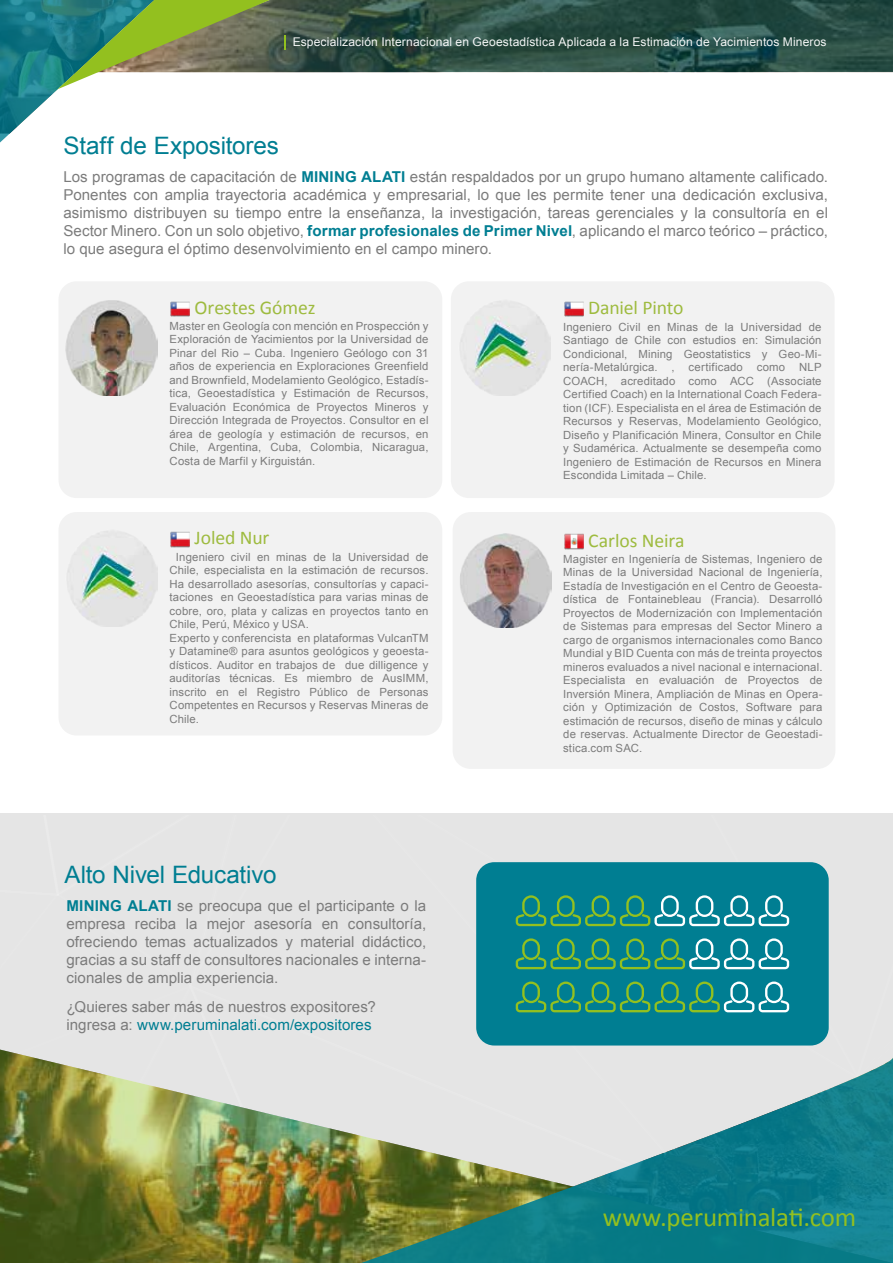
<style>
.page{position:relative;width:893px;height:1263px;background:#fff}
.page>*{position:absolute;margin:0;border:0;box-sizing:border-box;transform-origin:0 0}
.t1{font:26.7px "Calibri";letter-spacing:-.01em;color:#93c01f}
.t2{font:24px "Arial";letter-spacing:-.005em;color:#007e92}
.t3{font:19.5px "Calibri";letter-spacing:-.005em;color:#9ebb3f}
.t4{font:15px/18px "Arial";color:#7c7c7c;text-align:justify}
.t5{font:12px "Arial";letter-spacing:.01em;color:#fff}
.t6{font:11.25px/13.5px "Arial";letter-spacing:.015em;color:#7c7c7c;text-align:justify}
.s1{font-weight:700;color:#007e92}
.s2{color:#007e92}
</style>
<div class="page">
<div style="left:860px;top:815px;width:33px;height:123px;background:#e5e5e5"></div>
<div style="left:700px;top:815px;width:160px;height:123px;background:#e5e5e5"></div>
<div style="left:0;top:815px;width:188px;height:234px;background:#e5e5e5"></div>
<div style="left:83px;top:984px;width:105px;height:65px;background:#e5e5e5"></div>
<div style="left:188px;top:815px;width:512px;height:234px;background:#e5e5e5"></div>
<img style="left:0;top:1049px;width:516px;height:214px">
<svg style="left:361px;top:1056px;width:155px;height:207px;background:#9aac8f"></svg>
<div style="left:476px;top:862px;width:353px;height:183px;background:#007e92;border-radius:18px"></div>
<svg style="left:516px;top:895px;width:273px;height:31px"></svg>
<svg style="left:516px;top:938px;width:377px;height:325px"></svg>
<div style="left:59px;top:281px;width:383px;height:217px;background:#f2f2f2;border-radius:18px"></div>
<img style="left:65px;top:300px;width:93px;height:95px">
<img style="left:171px;top:301px;width:19px;height:16px">
<div style="left:59px;top:512px;width:383px;height:223px;background:#f2f2f2;border-radius:18px"></div>
<img style="left:67px;top:531px;width:91px;height:95px">
<img style="left:171px;top:531px;width:19px;height:17px">
<div style="left:451px;top:281px;width:384px;height:217px;background:#f2f2f2;border-radius:18px"></div>
<img style="left:564px;top:301px;width:19px;height:16px">
<img style="left:460px;top:301px;width:91px;height:94px">
<div style="left:453px;top:512px;width:382px;height:257px;background:#f2f2f2;border-radius:18px"></div>
<img style="left:460px;top:533px;width:91px;height:95px">
<img style="left:564px;top:533px;width:19px;height:17px">
<svg style="left:270px;top:0;width:623px;height:72px;background:#2c4e44"></svg>
<svg style="left:284px;top:36px;width:2px;height:14px"></svg>
<svg style="left:0;top:0;width:270px;height:142px"></svg>
<p class="t5" style="left:292px;top:34px;width:536px">Especialización Internacional en Geoestadística Aplicada a la Estimación de Yacimientos Mineros</p>
<h2 class="t2" style="left:63px;top:129px;width:217px">Staff de Expositores</h2>
<p class="t4" style="left:63px;top:168px;width:766px">Los programas de capacitación de <span class="s1">MINING ALATI</span> están respaldados por un grupo humano altamente calificado.<br>Ponentes con amplia trayectoria académica y empresarial, lo que les permite tener una dedicación exclusiva, asimismo distribuyen su tiempo entre la enseñanza, la investigación, tareas gerenciales y la consultoría en el Sector Minero. Con un solo objetivo, <span class="s1">formar profesionales de Primer Nivel</span>, aplicando el marco teórico – práctico, lo que asegura el óptimo desenvolvimiento en el campo minero.</p>
<h3 class="t3" style="left:195px;top:295px;width:122px">Orestes Gómez</h3>
<p class="t6" style="left:170px;top:319px;width:260px">Master en Geología con mención en Prospección y Exploración de Yacimientos por la Universidad de Pinar del Rio – Cuba. Ingeniero Geólogo con 31 años de experiencia en Exploraciones Greenfield and Brownfield, Modelamiento Geológico, Estadís&shy;tica, Geoestadística y Estimación de Recursos, Evaluación Económica de Proyectos Mineros y Dirección Integrada de Proyectos. Consultor en el área de geología y estimación de recursos, en Chile, Argentina, Cuba, Colombia, Nicaragua, Costa de Marfil y Kirguistán.</p>
<h3 class="t3" style="left:195px;top:526px;width:76px">Joled Nur</h3>
<p class="t6" style="left:170px;top:550px;width:260px;text-align:left;text-indent:6px">Ingeniero civil en minas de la Universidad de Chile, especialista en la estimación de recursos.<br>Ha desarrollado asesorías, consultorías y capaci&shy;taciones en Geoestadística para varias minas de cobre, oro, plata y calizas en proyectos tanto en Chile, Perú, México y USA.<br>Experto y conferencista en plataformas VulcanTM y Datamine® para asuntos geológicos y geoesta&shy;dísticos. Auditor en trabajos de due dilligence y auditorías técnicas. Es miembro de AusIMM, inscrito en el Registro Público de Personas Competentes en Recursos y Reservas Mineras de Chile.</p>
<h2 class="t2" style="left:64px;top:859px;width:214px">Alto Nivel Educativo</h2>
<p class="t4" style="left:66px;top:897px;width:361px"><span class="s1">MINING ALATI</span> se preocupa que el participante o la empresa reciba la mejor asesoría en consultoría, ofreciendo temas actualizados y material didáctico, gracias a su staff de consultores nacionales e interna&shy;cionales de amplia experiencia.</p>
<h3 class="t4" style="left:66px;top:998px;width:311px">¿Quieres saber más de nuestros expositores? ingresa a: <span class="s2">www.peruminalati.com/expositores</span></h3>
<h3 class="t3" style="left:588px;top:296px;width:97px">Daniel Pinto</h3>
<p class="t6" style="left:563px;top:320px;width:260px">Ingeniero Civil en Minas de la Universidad de Santiago de Chile con estudios en: Simulación Condicional, Mining Geostatistics y Geo-Mi&shy;nería-Metalúrgica. , certificado como NLP COACH, acreditado como ACC (Associate Certified Coach) en la International Coach Federa&shy;tion (ICF). Especialista en el área de Estimación de Recursos y Reservas, Modelamiento Geológico, Diseño y Planificación Minera, Consultor en Chile y Sudamérica. Actualmente se desempeña como Ingeniero de Estimación de Recursos en Minera Escondida Limitada – Chile.</p>
<h3 class="t3" style="left:588px;top:528px;width:98px">Carlos Neira</h3>
<p class="t6" style="left:563px;top:552px;width:261px">Magister en Ingeniería de Sistemas, Ingeniero de Minas de la Universidad Nacional de Ingeniería, Estadía de Investigación en el Centro de Geoesta&shy;dística de Fontainebleau (Francia). Desarrolló Proyectos de Modernización con Implementación de Sistemas para empresas del Sector Minero a cargo de organismos internacionales como Banco Mundial y BID Cuenta con más de treinta proyectos mineros evaluados a nivel nacional e internacional.<br>Especialista en evaluación de Proyectos de Inversión Minera, Ampliación de Minas en Opera&shy;ción y Optimización de Costos, Software para estimación de recursos, diseño de minas y cálculo de reservas. Actualmente Director de Geoestadi&shy;stica.com SAC.</p>
<h1 class="t1" style="left:603px;top:1201px;width:255px">www.peruminalati.com</h1>
</div>
